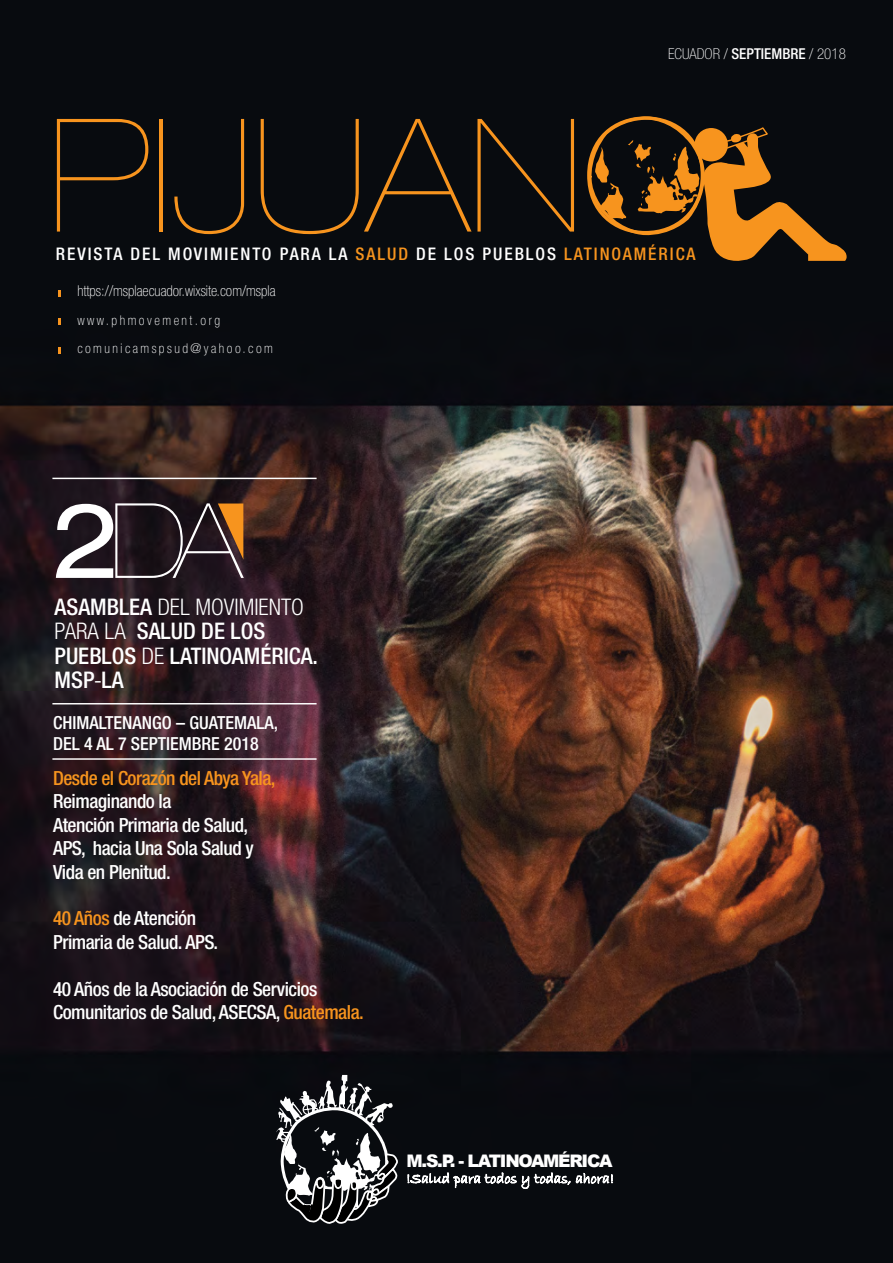
<style>
.page{position:relative;width:893px;height:1263px;background:#fff}
.page>*{position:absolute;margin:0;border:0;box-sizing:border-box;transform-origin:0 0}
.t1{font:200 expanded 157.65px "Helvetica Neue LT Std";color:#f7941e}
.t2{font:200 expanded 104.4px "Helvetica Neue LT Std";color:#fff}
.t3{font:100 condensed 60px "Helvetica Neue LT Std";color:#f7941e}
.t4{font:500 condensed 22.95px/24.3px "Helvetica Neue LT Std";color:#fff}
.t5{font:500 condensed 19.5px/23.4px "Helvetica Neue LT Std";letter-spacing:-.025em;color:#fff}
.t6{font:500 condensed 19.5px "Helvetica Neue LT Std";letter-spacing:-.025em;color:#f7941e}
.t7{font:500 condensed 18px/21px "Helvetica Neue LT Std";color:#fff}
.t8{font:500 condensed 17.4px "Helvetica Neue LT Std";letter-spacing:.11em;color:#fff}
.t9{font:900 17.25px "Arial";letter-spacing:-.075em;color:#fff}
.t10{font:100 condensed 15px "Helvetica Neue LT Std";color:#fff}
.t11{font:100 condensed 13.5px "Helvetica Neue LT Std";letter-spacing:.185em;color:#fff}
.s1{font-weight:500}
.s2{color:#f7941e}
.s3{font-weight:400}
.s4{font-weight:300}
.s5{font-family:"Myriad Pro";font-weight:400;font-stretch:normal}
</style>
<div class="page">
<img style="left:0;top:0;width:893px;height:1263px">
<svg style="left:587px;top:0;width:119px;height:472px;background:#181617"></svg>
<svg style="left:218px;top:503px;width:25px;height:57px"></svg>
<hr style="left:52px;top:703px;width:265px;height:1px;background:#fff">
<hr style="left:52px;top:758px;width:265px;height:2px;background:#fff">
<hr style="left:52px;top:478px;width:265px;height:1px;background:#fff">
<svg style="left:276px;top:1072px;width:123px;height:191px"></svg>
<svg style="left:405px;top:1164px;width:208px;height:32px;background:#2a2c30"></svg>
<svg style="left:595px;top:128px;width:252px;height:133px;background:#553713"></svg>
<div style="left:694px;top:128px;width:34px;height:33px;background:#f7941e;border-radius:50%"></div>
<p class="t10" style="left:668px;top:45px;width:179px">ECUADOR / <span class="s1">SEPTIEMBRE</span> / 2018</p>
<h1 class="t1" style="left:48px;top:84px;width:661px">PIJUANO</h1>
<p class="t8" style="left:56px;top:244px;width:641px">REVISTA DEL MOVIMIENTO PARA LA <span class="s2">SALUD</span> DE LOS PUEBLOS <span class="s2">LATINOAMÉRICA</span></p>
<h3 class="t3" style="left:52px;top:241px;width:16px">.</h3>
<p class="t10" style="left:77px;top:282px;width:200px">https://msplaecuador.wixsite.com/mspla</p>
<h3 class="t3" style="left:52px;top:270px;width:16px">.</h3>
<p class="t11" style="left:77px;top:312px;width:144px">www.phmovement.org</p>
<h3 class="t3" style="left:52px;top:298px;width:16px">.</h3>
<p class="t11" style="left:77px;top:341px;width:197px">comunicamspsud@yahoo.com</p>
<h2 class="t2" style="left:52px;top:480px;width:191px"><span class="s3">2</span>DA</h2>
<p class="t4" style="left:55px;top:594px;width:265px">ASAMBLEA <span class="s4">DEL MOVIMIENTO<br>PARA LA</span> SALUD DE LOS<br>PUEBLOS <span class="s4">DE</span> LATINOAMÉRICA.<br>MSP<span class="s5">‐</span>LA</p>
<p class="t7" style="left:53px;top:712px;width:226px">CHIMALTENANGO – GUATEMALA,<br>DEL 4 AL 7 SEPTIEMBRE 2018</p>
<p class="t6" style="left:53px;top:766px;width:224px">Desde el Corazón del Abya Yala,</p>
<p class="t5" style="left:53px;top:789px;width:202px">Reimaginando la<br>Atención Primaria de Salud,<br>APS, hacia Una Sola Salud y<br>Vida en Plenitud.</p>
<p class="t5" style="left:53px;top:906px;width:167px"><span class="s2">40 Años</span> de Atención<br>Primaria de Salud. APS.</p>
<p class="t5" style="left:53px;top:977px;width:312px">40 Años de la Asociación de Servicios<br>Comunitarios de Salud, ASECSA, <span class="s2">Guatemala.</span></p>
<p class="t9" style="left:407px;top:1148px;width:208px">M.S.P. - LATINOAMÉRICA</p>
</div>
